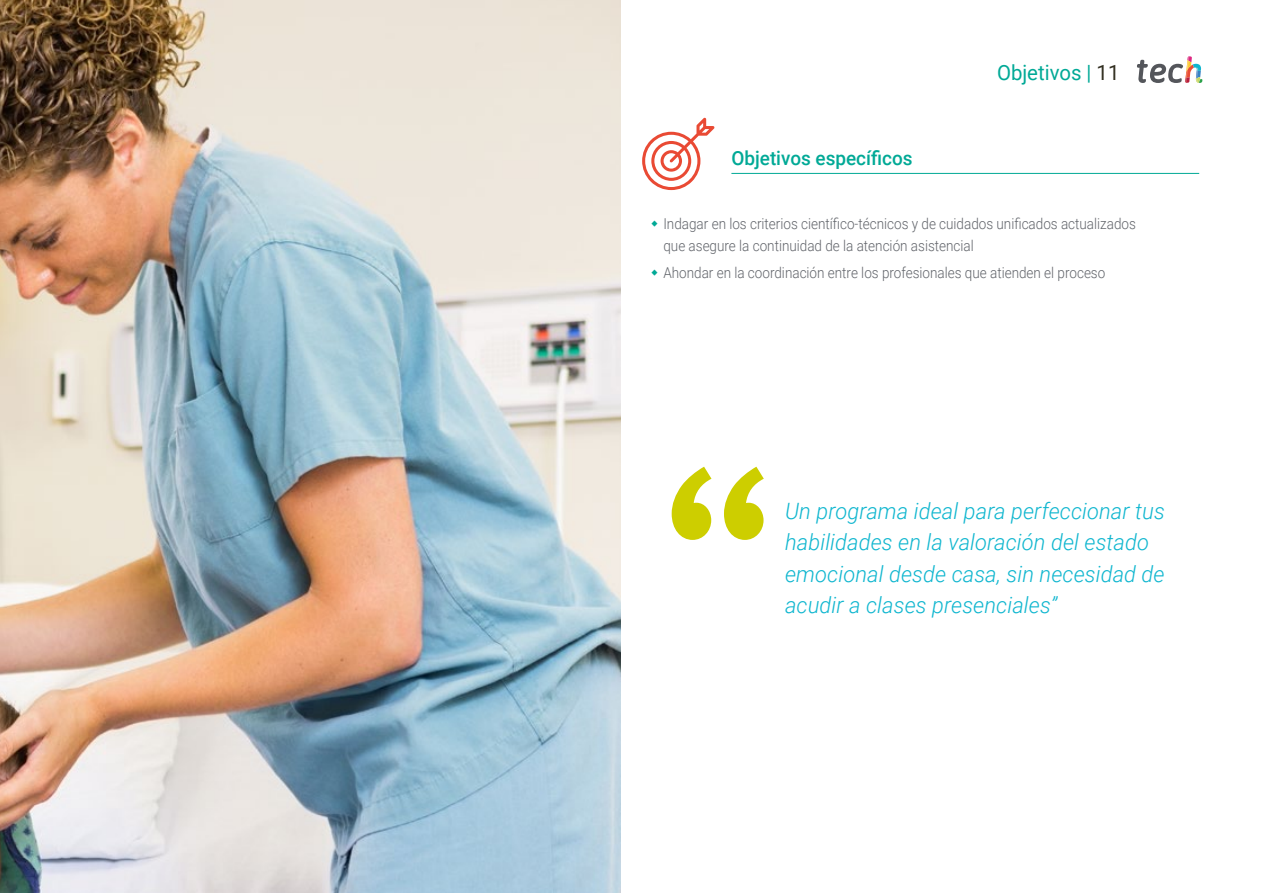
<style>
.page{position:relative;width:1263px;height:893px;background:#fff}
.page>*{position:absolute;margin:0;border:0;box-sizing:border-box;transform-origin:0 0}
.t1{font:italic 300 22.5px/31.5px "Roboto";letter-spacing:.005em;color:#0fb6cf}
.t2{font:21px "Roboto";color:#00a996}
.t3{font:500 19.5px "Roboto";color:#00a996}
.t4{font:300 15px/22.5px "Roboto";color:#61646a;scale:.9 1}
.s1{color:#312e20}
</style>
<div class="page">
<svg style="left:642px;top:118px;width:72px;height:72px"></svg>
<hr style="left:731px;top:173px;width:468px;height:1px;background:#00a996">
<img style="left:0;top:0;width:621px;height:893px">
<svg style="left:672px;top:467px;width:92px;height:73px"></svg>
<svg style="left:1137px;top:56px;width:65px;height:27px"></svg>
<h3 class="t3" style="left:731px;top:144px;width:183px">Objetivos específicos</h3>
<h2 class="t2" style="left:997px;top:57px;width:124px">Objetivos | <span class="s1">11</span></h2>
<p class="t4" style="left:663px;top:211px;width:527px">Indagar en los criterios científico-técnicos y de cuidados unificados actualizados que asegure la continuidad de la atención asistencial</p>
<p class="t4" style="left:663px;top:261px;width:493px">Ahondar en la coordinación entre los profesionales que atienden el proceso</p>
<h1 class="t1" style="left:785px;top:494px;width:381px">Un programa ideal para perfeccionar tus habilidades en la valoración del estado emocional desde casa, sin necesidad de acudir a clases presenciales”</h1>
</div>
